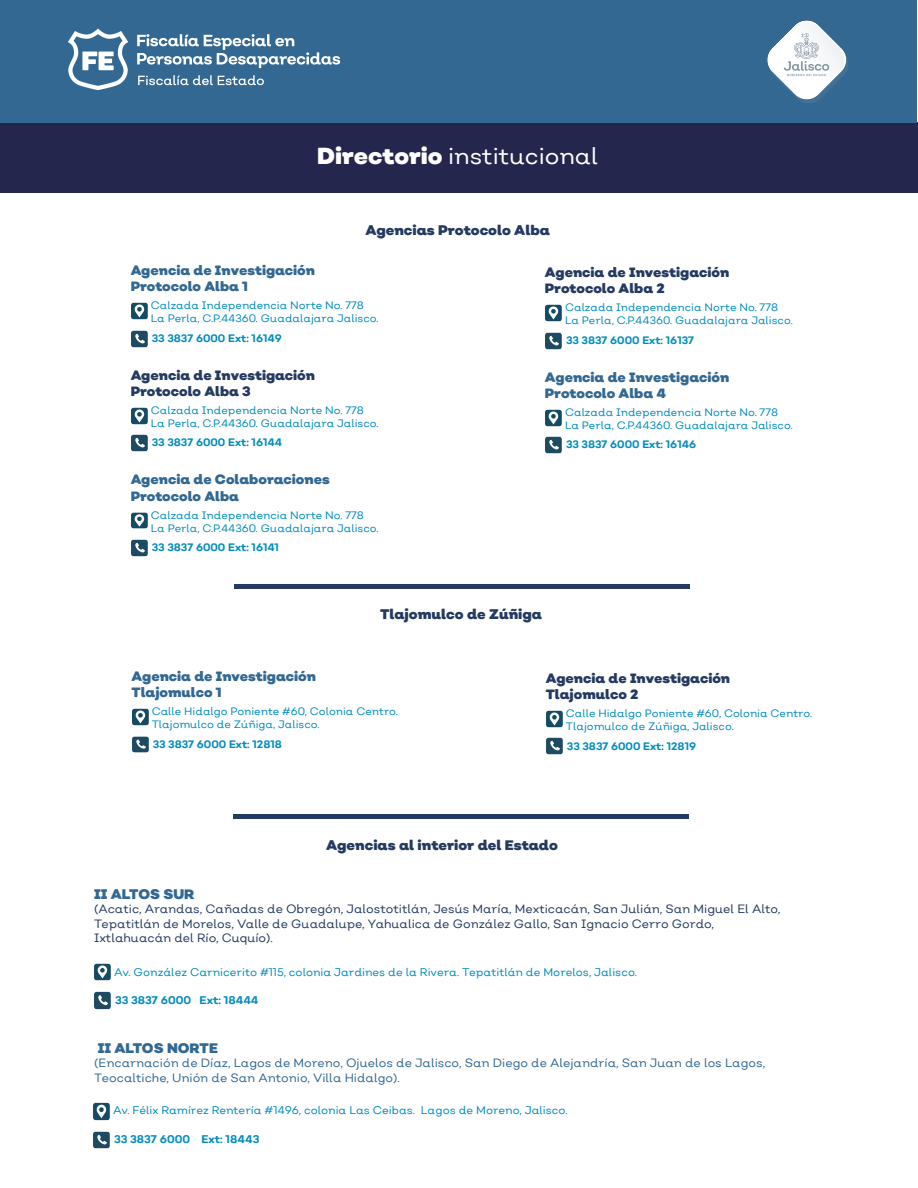
<style>
.page{position:relative;width:918px;height:1188px;background:#fff}
.page>*{position:absolute;margin:0;border:0;box-sizing:border-box;transform-origin:0 0}
.t1{font:23.1px "Nutmeg";color:#fff}
.t2{font:900 13.8px "Nutmeg";color:#253a60}
.t3{font:900 13.8px "Nutmeg";color:#336892}
.t4{font:900 13.5px/16px "Nutmeg";color:#336892}
.t5{font:900 13.5px/16px "Nutmeg";color:#253a60}
.t6{font:900 12.9px "Nutmeg";color:#fff}
.t7{font:12px/14.4px "Nutmeg";color:#253a60}
.t8{font:12px/14.4px "Nutmeg";color:#336892}
.t9{font:11.1px "Nutmeg";color:#008cbc}
.t10{font:700 11.1px "Nutmeg";color:#008cbc}
.t11{font:10.8px/12.9px "Nutmeg";color:#008cbc}
.t12{font:700 10.8px "Nutmeg";color:#008cbc}
.s1{font-weight:900}
</style>
<div class="page">
<div style="left:0;top:122px;width:918px;height:70px;background:#24264e"></div>
<img style="left:94px;top:991px;width:17px;height:19px">
<img style="left:94px;top:963px;width:17px;height:18px">
<img style="left:93px;top:1131px;width:17px;height:18px">
<img style="left:93px;top:1102px;width:17px;height:19px">
<hr style="left:233px;top:815px;width:456px;height:4px;background:#253a60">
<img style="left:131px;top:330px;width:17px;height:18px">
<img style="left:131px;top:302px;width:17px;height:18px">
<img style="left:131px;top:434px;width:17px;height:18px">
<img style="left:131px;top:407px;width:17px;height:18px">
<img style="left:131px;top:539px;width:17px;height:18px">
<img style="left:131px;top:512px;width:17px;height:17px">
<img style="left:545px;top:332px;width:17px;height:18px">
<img style="left:545px;top:304px;width:17px;height:18px">
<img style="left:545px;top:436px;width:17px;height:18px">
<img style="left:545px;top:409px;width:17px;height:18px">
<div style="left:0;top:0;width:917px;height:123px;background:#336892"></div>
<img style="left:767px;top:20px;width:81px;height:83px">
<img style="left:68px;top:28px;width:273px;height:62px">
<hr style="left:234px;top:585px;width:455px;height:4px;background:#253a60">
<img style="left:132px;top:736px;width:17px;height:17px">
<img style="left:132px;top:708px;width:17px;height:18px">
<img style="left:546px;top:737px;width:17px;height:18px">
<img style="left:546px;top:710px;width:17px;height:18px">
<h1 class="t1" style="left:317px;top:141px;width:283px"><span class="s1">Directorio</span> institucional</h1>
<p class="t6" style="left:288px;top:151px;width:105px">Protocolo Alba</p>
<p class="t6" style="left:417px;top:151px;width:97px">Alerta Amber</p>
<p class="t6" style="left:537px;top:152px;width:63px">SISOVID</p>
<p class="t2" style="left:365px;top:221px;width:186px">Agencias Protocolo Alba</p>
<p class="t4" style="left:131px;top:262px;width:186px">Agencia de Investigación<br>Protocolo Alba 1</p>
<p class="t11" style="left:151px;top:299px;width:229px">Calzada Independencia Norte No. 778<br>La Perla, C.P.44360. Guadalajara Jalisco.</p>
<p class="t12" style="left:152px;top:331px;width:131px">33 3837 6000 Ext: 16149</p>
<p class="t5" style="left:131px;top:367px;width:186px">Agencia de Investigación<br>Protocolo Alba 3</p>
<p class="t11" style="left:151px;top:403px;width:229px">Calzada Independencia Norte No. 778<br>La Perla, C.P.44360. Guadalajara Jalisco.</p>
<p class="t12" style="left:152px;top:436px;width:132px">33 3837 6000 Ext: 16144</p>
<p class="t4" style="left:131px;top:472px;width:201px">Agencia de Colaboraciones<br>Protocolo Alba</p>
<p class="t11" style="left:151px;top:508px;width:229px">Calzada Independencia Norte No. 778<br>La Perla, C.P.44360. Guadalajara Jalisco.</p>
<p class="t12" style="left:152px;top:540px;width:129px">33 3837 6000 Ext: 16141</p>
<p class="t5" style="left:545px;top:264px;width:186px">Agencia de Investigación<br>Protocolo Alba 2</p>
<p class="t11" style="left:565px;top:301px;width:229px">Calzada Independencia Norte No. 778<br>La Perla, C.P.44360. Guadalajara Jalisco.</p>
<p class="t12" style="left:566px;top:333px;width:130px">33 3837 6000 Ext: 16137</p>
<p class="t4" style="left:545px;top:369px;width:186px">Agencia de Investigación<br>Protocolo Alba 4</p>
<p class="t11" style="left:565px;top:405px;width:229px">Calzada Independencia Norte No. 778<br>La Perla, C.P.44360. Guadalajara Jalisco.</p>
<p class="t12" style="left:566px;top:438px;width:132px">33 3837 6000 Ext: 16146</p>
<p class="t2" style="left:380px;top:606px;width:163px">Tlajomulco de Zúñiga</p>
<p class="t4" style="left:132px;top:668px;width:186px">Agencia de Investigación<br>Tlajomulco 1</p>
<p class="t11" style="left:152px;top:705px;width:248px">Calle Hidalgo Poniente #60, Colonia Centro.<br>Tlajomulco de Zúñiga, Jalisco.</p>
<p class="t12" style="left:153px;top:737px;width:131px">33 3837 6000 Ext: 12818</p>
<p class="t5" style="left:546px;top:670px;width:186px">Agencia de Investigación<br>Tlajomulco 2</p>
<p class="t11" style="left:566px;top:707px;width:248px">Calle Hidalgo Poniente #60, Colonia Centro.<br>Tlajomulco de Zúñiga, Jalisco.</p>
<p class="t12" style="left:567px;top:739px;width:131px">33 3837 6000 Ext: 12819</p>
<p class="t2" style="left:326px;top:836px;width:233px">Agencias al interior del Estado</p>
<p class="t3" style="left:94px;top:885px;width:102px">II ALTOS SUR</p>
<p class="t7" style="left:94px;top:902px;width:688px">(Acatic, Arandas, Cañadas de Obregón, Jalostotitlán, Jesús María, Mexticacán, San Julián, San Miguel El Alto,<br>Tepatitlán de Morelos, Valle de Guadalupe, Yahualica de González Gallo, San Ignacio Cerro Gordo,<br>Ixtlahuacán del Río, Cuquío).</p>
<p class="t9" style="left:114px;top:965px;width:524px">Av. González Carnicerito #115, colonia Jardines de la Rivera. Tepatitlán de Morelos, Jalisco.</p>
<p class="t10" style="left:115px;top:993px;width:145px">33 3837 6000 Ext: 18444</p>
<p class="t3" style="left:98px;top:1039px;width:122px">II ALTOS NORTE</p>
<p class="t8" style="left:94px;top:1056px;width:672px">(Encarnación de Díaz, Lagos de Moreno, Ojuelos de Jalisco, San Diego de Alejandría, San Juan de los Lagos,<br>Teocaltiche, Unión de San Antonio, Villa Hidalgo).</p>
<p class="t9" style="left:113px;top:1103px;width:456px">Av. Félix Ramírez Rentería #1496, colonia Las Ceibas. Lagos de Moreno, Jalisco.</p>
<p class="t10" style="left:114px;top:1132px;width:147px">33 3837 6000 Ext: 18443</p>
</div>
